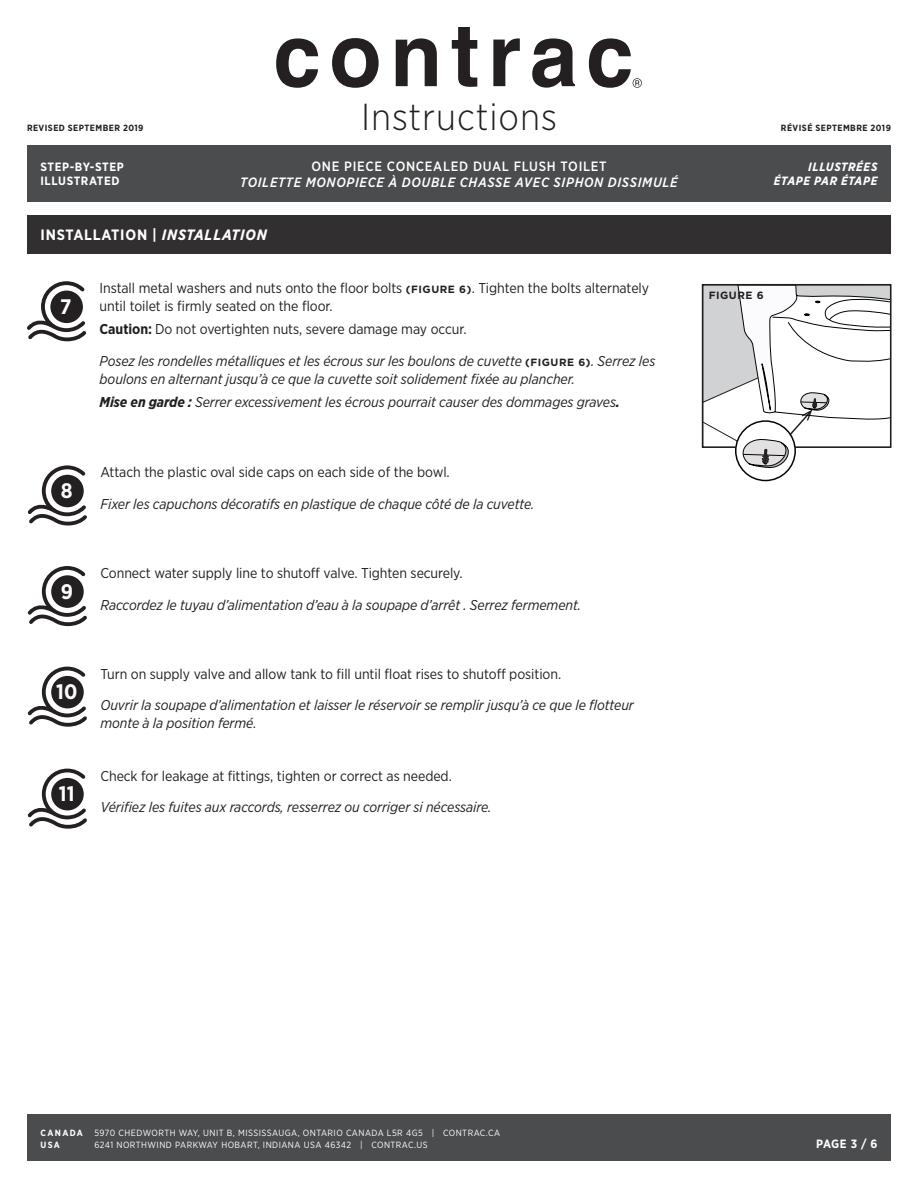
<style>
.page{position:relative;width:918px;height:1188px;background:#fff}
.page>*{position:absolute;margin:0;border:0;box-sizing:border-box;transform-origin:0 0}
.t1{font:300 37.5px "Gotham Narrow";letter-spacing:.025em;color:#231f20}
.t2{font:700 21px "Gotham Narrow";color:#fff}
.body___Header{font:700 15px "Gotham Narrow";letter-spacing:.05em;color:#fff}
.body___Content{font:italic 14.25px/18px "Gotham Narrow";letter-spacing:-.005em;color:#231f20}
.body___Content-2{font:14.25px/18px "Gotham Narrow";letter-spacing:-.005em;color:#231f20}
.body___Disclaimer{font:italic 14.25px "Gotham Narrow";letter-spacing:-.005em;color:#231f20}
.body___Disclaimer-2{font:14.25px "Gotham Narrow";letter-spacing:-.005em;color:#231f20}
.t3{font:italic 500 13.5px "Gotham Narrow";letter-spacing:.05em;color:#fff}
.t4{font:500 13.5px "Gotham Narrow";letter-spacing:.05em;color:#fff}
.t5{font:700 12px/14.4px "Gotham Narrow";letter-spacing:.05em;color:#fff}
.t6{font:italic 700 12px/14.4px "Gotham Narrow";letter-spacing:.05em;color:#fff;text-align:right}
.t7{font:700 10.5px "Gotham";letter-spacing:.05em;color:#231f20}
.t8{font:9px "Gotham Narrow";letter-spacing:.05em;color:#fff}
.t9{font:700 9px "Gotham Narrow";letter-spacing:.05em;color:#231f20}
.t10{font:700 9px "Gotham Narrow";letter-spacing:.15em;color:#fff}
.s1{font-style:italic}
.s2{font-family:"Gotham";font-weight:700;font-size:10.5px}
.s3{font-weight:700}
.s4{font-family:"Gotham";font-weight:700;font-style:normal;font-size:10.5px}
</style>
<div class="page">
<svg style="left:276px;top:38px;width:42px;height:50px"></svg>
<svg style="left:332px;top:38px;width:47px;height:50px"></svg>
<svg style="left:396px;top:38px;width:41px;height:48px"></svg>
<svg style="left:452px;top:27px;width:25px;height:60px"></svg>
<svg style="left:493px;top:38px;width:27px;height:48px"></svg>
<svg style="left:532px;top:38px;width:43px;height:50px"></svg>
<svg style="left:589px;top:38px;width:53px;height:50px"></svg>
<div style="left:27px;top:145px;width:864px;height:57px;background:#4b4c4d"></div>
<div style="left:27px;top:1115px;width:864px;height:46px;background:#4b4c4d"></div>
<div style="left:27px;top:215px;width:864px;height:39px;background:#312f30"></div>
<svg style="left:27px;top:281px;width:59px;height:60px"></svg>
<div style="left:50px;top:291px;width:33px;height:32px;background:#241f21;border-radius:50%"></div>
<svg style="left:701px;top:284px;width:191px;height:195px"></svg>
<svg style="left:28px;top:465px;width:59px;height:61px"></svg>
<div style="left:51px;top:475px;width:33px;height:32px;background:#241f21;border-radius:50%"></div>
<svg style="left:28px;top:566px;width:59px;height:60px"></svg>
<div style="left:51px;top:575px;width:33px;height:33px;background:#241f21;border-radius:50%"></div>
<svg style="left:28px;top:667px;width:59px;height:60px"></svg>
<div style="left:51px;top:676px;width:33px;height:32px;background:#241f21;border-radius:50%"></div>
<svg style="left:28px;top:769px;width:59px;height:60px"></svg>
<div style="left:51px;top:778px;width:33px;height:32px;background:#241f21;border-radius:50%"></div>
<h1 class="t1" style="left:361px;top:94px;width:197px">Instructions</h1>
<p class="t4" style="left:311px;top:157px;width:297px">ONE PIECE CONCEALED DUAL FLUSH TOILET</p>
<p class="t3" style="left:240px;top:173px;width:439px">TOILETTE MONOPIECE À DOUBLE CHASSE AVEC SIPHON DISSIMULÉ</p>
<p class="t9" style="left:27px;top:122px;width:118px">REVISED SEPTEMBER 2019</p>
<p class="t9" style="left:781px;top:122px;width:112px">RÉVISÉ SEPTEMBRE 2019</p>
<p class="t5" style="left:40px;top:159px;width:85px">STEP-BY-STEP<br>ILLUSTRATED</p>
<p class="t6" style="left:774px;top:159px;width:105px">ILLUSTRÉES<br>ÉTAPE PAR ÉTAPE</p>
<p class="body___Header" style="left:40px;top:225px;width:228px">INSTALLATION | <span class="s1">INSTALLATION</span></p>
<p class="t2" style="left:60px;top:293px;width:13px">7</p>
<p class="t2" style="left:61px;top:477px;width:13px">8</p>
<p class="t2" style="left:61px;top:578px;width:14px">9</p>
<p class="t2" style="left:56px;top:679px;width:23px">10</p>
<p class="t2" style="left:59px;top:781px;width:17px">11</p>
<p class="body___Content-2" style="left:100px;top:278px;width:551px">Install metal washers and nuts onto the floor bolts <span class="s2">(FIGURE 6)</span>. Tighten the bolts alternately until toilet is firmly seated on the floor.</p>
<p class="body___Disclaimer-2" style="left:100px;top:320px;width:368px"><span class="s3">Caution:</span> Do not overtighten nuts, severe damage may occur.</p>
<p class="body___Content" style="left:100px;top:351px;width:557px">Posez les rondelles métalliques et les écrous sur les boulons de cuvette <span class="s4">(FIGURE 6)</span>. Serrez les boulons en alternant jusqu’à ce que la cuvette soit solidement fixée au plancher.</p>
<p class="body___Disclaimer" style="left:100px;top:393px;width:522px"><span class="s3">Mise en garde :</span> Serrer excessivement les écrous pourrait causer des dommages graves<span class="s3">.</span></p>
<p class="body___Content-2" style="left:100px;top:463px;width:351px">Attach the plastic oval side caps on each side of the bowl.</p>
<p class="body___Content" style="left:100px;top:495px;width:436px">Fixer les capuchons décoratifs en plastique de chaque côté de la cuvette.</p>
<p class="body___Content-2" style="left:100px;top:564px;width:364px">Connect water supply line to shutoff valve. Tighten securely.</p>
<p class="body___Content" style="left:100px;top:595px;width:482px">Raccordez le tuyau d’alimentation d’eau à la soupape d’arrêt . Serrez fermement.</p>
<p class="body___Content-2" style="left:100px;top:664px;width:462px">Turn on supply valve and allow tank to fill until float rises to shutoff position.</p>
<p class="body___Content" style="left:100px;top:696px;width:535px">Ouvrir la soupape d’alimentation et laisser le réservoir se remplir jusqu’à ce que le flotteur monte à la position fermé.</p>
<p class="body___Content-2" style="left:100px;top:766px;width:353px">Check for leakage at fittings, tighten or correct as needed.</p>
<p class="body___Content" style="left:100px;top:798px;width:393px">Vérifiez les fuites aux raccords, resserrez ou corriger si nécessaire.</p>
<p class="t7" style="left:709px;top:289px;width:56px">FIGURE 6</p>
<p class="t10" style="left:40px;top:1127px;width:44px">CANADA</p>
<p class="t8" style="left:94px;top:1127px;width:407px">5970 CHEDWORTH WAY, UNIT B, MISSISSAUGA, ONTARIO CANADA L5R 4G5 | CONTRAC.CA</p>
<p class="t10" style="left:40px;top:1139px;width:21px">USA</p>
<p class="t8" style="left:94px;top:1139px;width:335px">6241 NORTHWIND PARKWAY HOBART, INDIANA USA 46342 | CONTRAC.US</p>
<p class="t5" style="left:816px;top:1136px;width:63px">PAGE 3 / 6</p>
</div>
